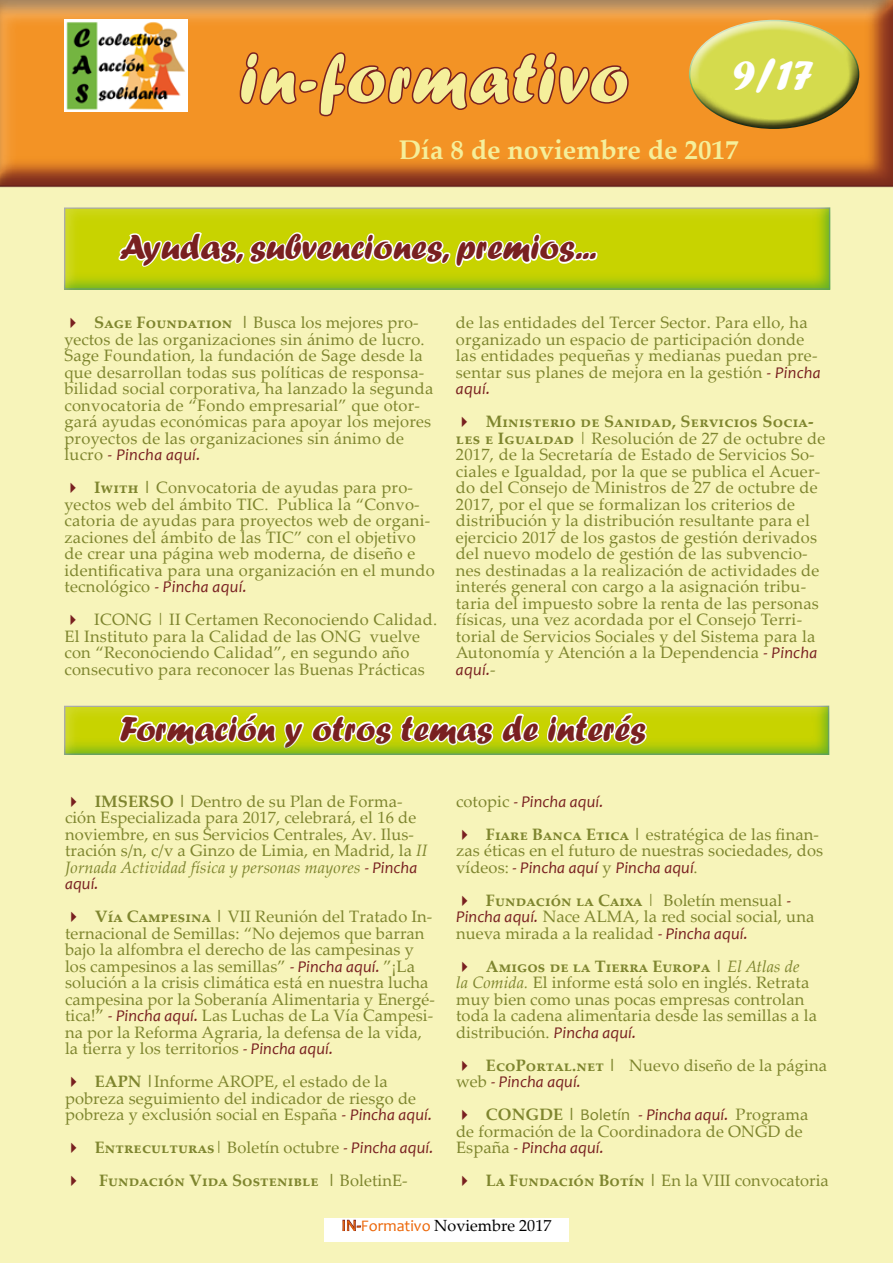
<style>
.page{position:relative;width:893px;height:1263px;background:#fff}
.page>*{position:absolute;margin:0;border:0;box-sizing:border-box;transform-origin:0 0}
.t1{font:72px "Forte";letter-spacing:.025em;color:#f5ef9b}
.t2{font:45px "Forte";color:#fff}
.t3{font:36px "Forte";color:#792020}
.t4{font:700 27px "Palatino Linotype";color:#f5ef9b}
.t5{font:16.5px/16.5px "Palatino Linotype";letter-spacing:.015em;color:#7e852e}
.t6{font:italic 16.5px/33px "Candara";letter-spacing:.01em;color:#792020}
.t7{font:700 16.5px/33px "Palatino Linotype";letter-spacing:.005em;color:#7e852e}
.t8{font:16.2px "Palatino Linotype";color:#000}
.s1{font-weight:700}
.s2{font-family:"Palatino Linotype";font-style:normal;color:#7e852e}
.s3{font-family:"Candara";font-style:italic;color:#792020}
.s4{font-style:italic}
.s5{font-weight:400}
.s6{font-family:"Candara";font-weight:400;font-style:italic;color:#792020}
.s7{font-family:"Palatino Linotype";font-weight:700;font-style:normal;color:#7e852e}
.s8{font-style:normal;color:#7e852e}
.s9{font-family:"Candara";color:#ec6608}
</style>
<div class="page">
<div style="left:0;top:180px;width:893px;height:1083px;background:#f7f4ba"></div>
<div style="left:0;top:0;width:893px;height:190px;background:#792020;opacity:.75"></div>
<div style="left:686px;top:17px;width:176px;height:74px;background:#fff;opacity:.75"></div>
<div style="left:686px;top:46px;width:184px;height:85px;background:#000;opacity:.75"></div>
<div style="left:54px;top:206px;width:779px;height:87px;background:#3fa535;opacity:.75"></div>
<div style="left:324px;top:1219px;width:245px;height:23px;background:#fff"></div>
<svg style="left:342px;top:1219px;width:19px;height:12px"></svg>
<img style="left:65px;top:20px;width:122px;height:92px">
<div style="left:50px;top:701px;width:782px;height:56px;background:#3fa535;opacity:.75"></div>
<h1 class="t1" style="left:239px;top:36px;width:390px">in-formativo</h1>
<h3 class="t4" style="left:399px;top:131px;width:341px">Día 8 de noviembre de 2017</h3>
<h2 class="t2" style="left:733px;top:49px;width:83px">9/17</h2>
<h3 class="t3" style="left:119px;top:226px;width:478px">Ayudas, subvenciones, premios...</h3>
<p class="t5" style="left:64px;top:314px;width:370px;text-indent:30px"><span class="s1">Sage Foundation |</span> Busca los mejores pro&shy;yectos de las organizaciones sin ánimo de lucro.<br>Sage Foundation, la fundación de Sage desde la que desarrollan todas sus políticas de responsa&shy;bilidad social corporativa, ha lanzado la segunda convocatoria de “Fondo empresarial” que otor&shy;gará ayudas económicas para apoyar los mejores proyectos de las organizaciones sin ánimo de</p>
<p class="t6" style="left:64px;top:438px;width:138px"><span class="s2">lucro</span> - Pincha aquí.</p>
<p class="t5" style="left:64px;top:479px;width:372px;text-indent:30px"><span class="s1">Iwith |</span> Convocatoria de ayudas para pro&shy;yectos web del ámbito TIC. Publica la “Convo&shy;catoria de ayudas para proyectos web de organi&shy;zaciones del ámbito de las TIC” con el objetivo de crear una página web moderna, de diseño e identificativa para una organización en el mundo</p>
<p class="t6" style="left:64px;top:570px;width:184px"><span class="s2">tecnológico</span> - Pincha aquí.</p>
<p class="t5" style="left:64px;top:611px;width:374px;text-indent:30px">ICONG | II Certamen Reconociendo Calidad.<br>El Instituto para la Calidad de las ONG vuelve con “Reconociendo Calidad”, en segundo año consecutivo para reconocer las Buenas Prácticas</p>
<p class="t5" style="left:456px;top:314px;width:366px">de las entidades del Tercer Sector. Para ello, ha organizado un espacio de participación donde las entidades pequeñas y medianas puedan pre&shy;sentar sus planes de mejora en la gestión <span class="s3">- Pincha</span></p>
<p class="t6" style="left:456px;top:372px;width:36px">aquí.</p>
<p class="t5" style="left:456px;top:413px;width:371px;text-indent:30px"><span class="s1">Ministerio de Sanidad, Servicios Socia&shy;les e Igualdad</span> | Resolución de 27 de octubre de 2017, de la Secretaría de Estado de Servicios So&shy;ciales e Igualdad, por la que se publica el Acuer&shy;do del Consejo de Ministros de 27 de octubre de 2017, por el que se formalizan los criterios de distribución y la distribución resultante para el ejercicio 2017 de los gastos de gestión derivados del nuevo modelo de gestión de las subvencio&shy;nes destinadas a la realización de actividades de interés general con cargo a la asignación tribu&shy;taria del impuesto sobre la renta de las personas físicas, una vez acordada por el Consejo Terri&shy;torial de Servicios Sociales y del Sistema para la Autonomía y Atención a la Dependencia <span class="s3">- Pincha</span></p>
<p class="t6" style="left:456px;top:653px;width:41px">aquí.<span class="s2">-</span></p>
<h3 class="t3" style="left:119px;top:708px;width:528px">Formación y otros temas de interés</h3>
<p class="t5" style="left:65px;top:792px;width:364px;text-indent:30px"><span class="s1">IMSERSO |</span> Dentro de su Plan de Forma&shy;ción Especializada para 2017, celebrará, el 16 de noviembre, en sus Servicios Centrales, Av. Ilus&shy;tración s/n, c/v a Ginzo de Limia, en Madrid, la <span class="s4">II Jornada Actividad física y personas mayores</span> <span class="s3">- Pincha</span></p>
<p class="t6" style="left:65px;top:867px;width:35px">aquí.</p>
<p class="t5" style="left:65px;top:908px;width:371px;text-indent:30px"><span class="s1">Vía Campesina |</span> VII Reunión del Tratado In&shy;ternacional de Semillas: “No dejemos que barran bajo la alfombra el derecho de las campesinas y los campesinos a las semillas” <span class="s3">- Pincha aquí.</span> ”¡La solución a la crisis climática está en nuestra lucha campesina por la Soberanía Alimentaria y Energé&shy;tica!” <span class="s3">- Pincha aquí.</span> Las Luchas de La Vía Campesi&shy;na por la Reforma Agraria, la defensa de la vida, la tierra y los territorios <span class="s3">- Pincha aquí.</span></p>
<p class="t5" style="left:65px;top:1073px;width:369px;text-indent:30px"><span class="s1">EAPN |</span>Informe AROPE, el estado de la pobreza seguimiento del indicador de riesgo de pobreza y exclusión social en España <span class="s3">- Pincha aquí.</span></p>
<p class="t7" style="left:95px;top:1130px;width:340px">Entreculturas<span class="s5">| Boletín octubre</span> <span class="s6">- Pincha aquí.<br></span>Fundación Vida Sostenible | <span class="s5">BoletinE-</span></p>
<p class="t6" style="left:456px;top:785px;width:149px"><span class="s2">cotopic</span> - Pincha aquí.</p>
<p class="t5" style="left:456px;top:825px;width:368px;text-align:right"><span class="s1">Fiare Banca Etica |</span> estratégica de las finan-<br>zas éticas en el futuro de nuestras sociedades, dos</p>
<p class="t6" style="left:456px;top:851px;width:243px"><span class="s2">vídeos:</span> - Pincha aquí <span class="s2">y</span> Pincha aquí<span class="s2">.</span></p>
<p class="t5" style="left:456px;top:891px;width:360px;text-indent:30px"><span class="s1">Fundación la Caixa</span> | Boletín mensual <span class="s3">-<br>Pincha aquí.</span> Nace ALMA, la red social social, una nueva mirada a la realidad <span class="s3">- Pincha aquí.</span></p>
<p class="t5" style="left:456px;top:957px;width:362px;text-indent:30px"><span class="s1">Amigos de la Tierra Europa |</span> <span class="s4">El Atlas de<br>la Comida.</span> El informe está solo en inglés. Retrata muy bien como unas pocas empresas controlan toda la cadena alimentaria desde las semillas a la distribución. <span class="s3">Pincha aquí.</span></p>
<p class="t5" style="left:486px;top:1056px;width:343px"><span class="s1">EcoPortal.net |</span> Nuevo diseño de la página</p>
<p class="t6" style="left:486px;top:1065px;width:324px;text-indent:-30px"><span class="s2">web</span> - Pincha aquí.<br><span class="s7">CONGDE |</span> <span class="s8">Boletín</span> - Pincha aquí. <span class="s2">Programa</span></p>
<p class="t5" style="left:456px;top:1122px;width:348px">de formación de la Coordinadora de ONGD de</p>
<p class="t6" style="left:456px;top:1131px;width:149px"><span class="s2">España</span> - Pincha aquí.</p>
<p class="t5" style="left:486px;top:1172px;width:344px"><span class="s1">La Fundación Botín |</span> En la VIII convocatoria</p>
<p class="t8" style="left:341px;top:1213px;width:211px"><span class="s9">IN-Formativo</span> Noviembre 2017</p>
</div>
